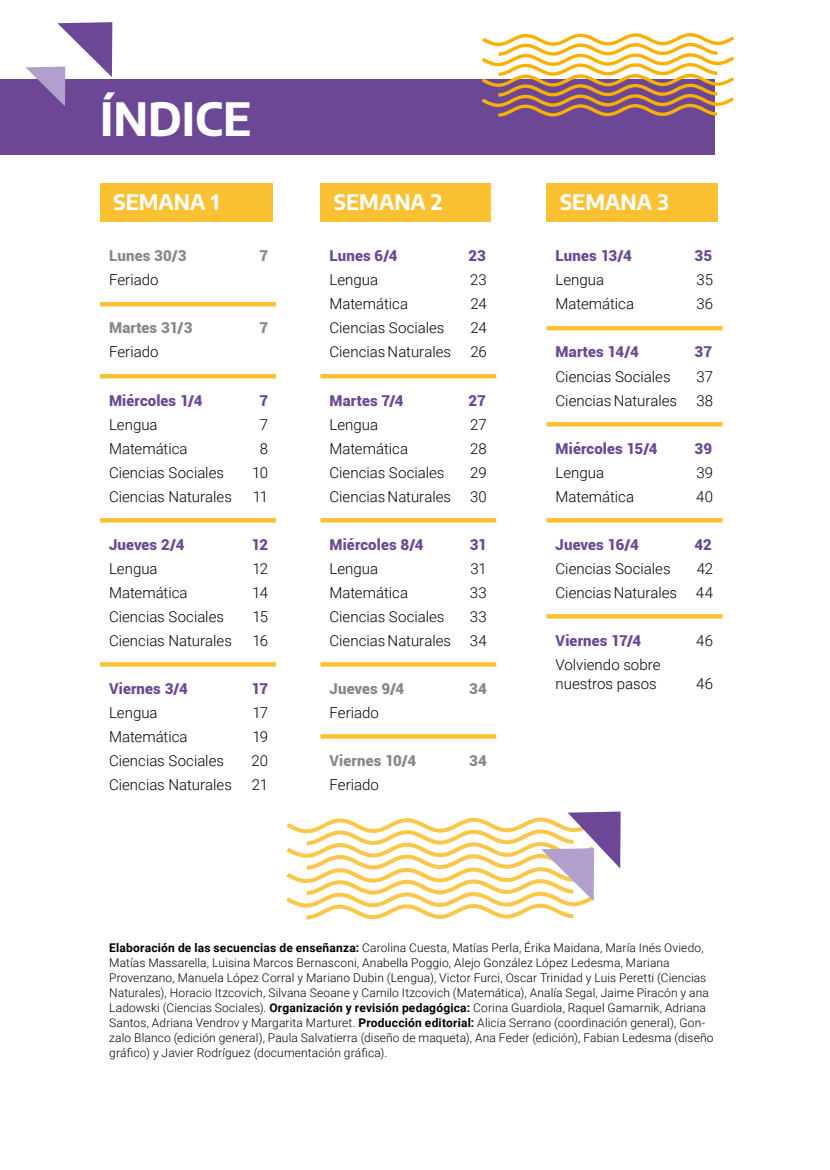
<style>
.page{position:relative;width:830px;height:1170px;background:#fff}
.page>*{position:absolute;margin:0;border:0;box-sizing:border-box;transform-origin:0 0}
.t1{font:700 45px "Encode Sans";color:#fff}
.t2{font:700 21px "Encode Sans";color:#fff}
.t3{font:300 15px/24px "Roboto";color:#000;text-align:right}
.t4{font:900 15px "Roboto";letter-spacing:.01em;color:#6c4796}
.t5{font:900 15px "Roboto";letter-spacing:.01em;color:#878787}
.t6{font:300 12px/15px "Roboto";letter-spacing:.01em;color:#000}
.s1{font-weight:700}
</style>
<div class="page">
<div style="left:0;top:79px;width:714px;height:76px;background:#6c4796"></div>
<svg style="left:481px;top:33px;width:252px;height:84px"></svg>
<svg style="left:26px;top:22px;width:86px;height:84px"></svg>
<svg style="left:286px;top:811px;width:334px;height:108px"></svg>
<div style="left:100px;top:183px;width:172px;height:39px;background:#fcc133"></div>
<hr style="left:100px;top:302px;width:176px;height:4px;background:#fcc133">
<hr style="left:100px;top:374px;width:176px;height:4px;background:#fcc133">
<svg style="left:100px;top:518px;width:176px;height:4px"></svg>
<svg style="left:100px;top:662px;width:176px;height:4px"></svg>
<div style="left:320px;top:183px;width:171px;height:39px;background:#fcc133"></div>
<hr style="left:320px;top:374px;width:176px;height:4px;background:#fcc133">
<svg style="left:320px;top:518px;width:176px;height:4px"></svg>
<svg style="left:320px;top:662px;width:176px;height:4px"></svg>
<svg style="left:320px;top:734px;width:176px;height:4px"></svg>
<div style="left:546px;top:183px;width:171px;height:39px;background:#fcc133"></div>
<hr style="left:546px;top:326px;width:176px;height:4px;background:#fcc133">
<hr style="left:546px;top:422px;width:176px;height:4px;background:#fcc133">
<svg style="left:546px;top:518px;width:176px;height:4px"></svg>
<svg style="left:546px;top:614px;width:176px;height:4px"></svg>
<h1 class="t1" style="left:100px;top:85px;width:153px">ÍNDICE</h1>
<h2 class="t2" style="left:113px;top:186px;width:107px">SEMANA 1</h2>
<p class="t5" style="left:109px;top:245px;width:79px">Lunes 30/3</p>
<p class="t5" style="left:259px;top:245px;width:10px">7</p>
<p class="t3" style="left:109px;top:267px;width:51px">Feriado</p>
<p class="t5" style="left:109px;top:317px;width:85px">Martes 31/3</p>
<p class="t5" style="left:259px;top:317px;width:10px">7</p>
<p class="t3" style="left:109px;top:339px;width:51px">Feriado</p>
<p class="t4" style="left:109px;top:389px;width:95px">Miércoles 1/4</p>
<p class="t4" style="left:259px;top:389px;width:10px">7</p>
<p class="t3" style="left:109px;top:411px;width:50px">Lengua</p>
<p class="t3" style="left:260px;top:411px;width:10px">7</p>
<p class="t3" style="left:109px;top:435px;width:80px">Matemática</p>
<p class="t3" style="left:260px;top:435px;width:10px">8</p>
<p class="t3" style="left:109px;top:459px;width:116px">Ciencias Sociales</p>
<p class="t3" style="left:252px;top:459px;width:17px">10</p>
<p class="t3" style="left:109px;top:483px;width:124px">Ciencias Naturales</p>
<p class="t3" style="left:252px;top:483px;width:17px">11</p>
<p class="t4" style="left:109px;top:533px;width:77px">Jueves 2/4</p>
<p class="t4" style="left:251px;top:533px;width:18px">12</p>
<p class="t3" style="left:109px;top:555px;width:50px">Lengua</p>
<p class="t3" style="left:252px;top:555px;width:17px">12</p>
<p class="t3" style="left:109px;top:579px;width:80px">Matemática</p>
<p class="t3" style="left:252px;top:579px;width:17px">14</p>
<p class="t3" style="left:109px;top:603px;width:116px">Ciencias Sociales</p>
<p class="t3" style="left:252px;top:603px;width:17px">15</p>
<p class="t3" style="left:109px;top:627px;width:124px">Ciencias Naturales</p>
<p class="t3" style="left:252px;top:627px;width:17px">16</p>
<p class="t4" style="left:109px;top:677px;width:80px">Viernes 3/4</p>
<p class="t4" style="left:251px;top:677px;width:18px">17</p>
<p class="t3" style="left:109px;top:699px;width:50px">Lengua</p>
<p class="t3" style="left:252px;top:699px;width:17px">17</p>
<p class="t3" style="left:109px;top:723px;width:80px">Matemática</p>
<p class="t3" style="left:252px;top:723px;width:17px">19</p>
<p class="t3" style="left:109px;top:747px;width:116px">Ciencias Sociales</p>
<p class="t3" style="left:251px;top:747px;width:18px">20</p>
<p class="t3" style="left:109px;top:771px;width:124px">Ciencias Naturales</p>
<p class="t3" style="left:251px;top:771px;width:18px">21</p>
<h2 class="t2" style="left:334px;top:186px;width:110px">SEMANA 2</h2>
<p class="t4" style="left:329px;top:245px;width:70px">Lunes 6/4</p>
<p class="t4" style="left:468px;top:245px;width:19px">23</p>
<p class="t3" style="left:329px;top:267px;width:50px">Lengua</p>
<p class="t3" style="left:470px;top:267px;width:18px">23</p>
<p class="t3" style="left:329px;top:291px;width:80px">Matemática</p>
<p class="t3" style="left:470px;top:291px;width:18px">24</p>
<p class="t3" style="left:329px;top:315px;width:116px">Ciencias Sociales</p>
<p class="t3" style="left:470px;top:315px;width:18px">24</p>
<p class="t3" style="left:329px;top:339px;width:123px">Ciencias Naturales</p>
<p class="t3" style="left:470px;top:339px;width:18px">26</p>
<p class="t4" style="left:329px;top:389px;width:76px">Martes 7/4</p>
<p class="t4" style="left:468px;top:389px;width:19px">27</p>
<p class="t3" style="left:329px;top:411px;width:50px">Lengua</p>
<p class="t3" style="left:470px;top:411px;width:18px">27</p>
<p class="t3" style="left:329px;top:435px;width:80px">Matemática</p>
<p class="t3" style="left:470px;top:435px;width:18px">28</p>
<p class="t3" style="left:329px;top:459px;width:116px">Ciencias Sociales</p>
<p class="t3" style="left:470px;top:459px;width:18px">29</p>
<p class="t3" style="left:329px;top:483px;width:123px">Ciencias Naturales</p>
<p class="t3" style="left:470px;top:483px;width:18px">30</p>
<p class="t4" style="left:329px;top:533px;width:96px">Miércoles 8/4</p>
<p class="t4" style="left:469px;top:533px;width:19px">31</p>
<p class="t3" style="left:329px;top:555px;width:50px">Lengua</p>
<p class="t3" style="left:470px;top:555px;width:18px">31</p>
<p class="t3" style="left:329px;top:579px;width:80px">Matemática</p>
<p class="t3" style="left:469px;top:579px;width:18px">33</p>
<p class="t3" style="left:329px;top:603px;width:116px">Ciencias Sociales</p>
<p class="t3" style="left:469px;top:603px;width:18px">33</p>
<p class="t3" style="left:329px;top:627px;width:123px">Ciencias Naturales</p>
<p class="t3" style="left:469px;top:627px;width:18px">34</p>
<p class="t5" style="left:329px;top:677px;width:76px">Jueves 9/4</p>
<p class="t5" style="left:469px;top:677px;width:19px">34</p>
<p class="t3" style="left:329px;top:699px;width:51px">Feriado</p>
<p class="t5" style="left:329px;top:749px;width:88px">Viernes 10/4</p>
<p class="t5" style="left:469px;top:749px;width:19px">34</p>
<p class="t3" style="left:329px;top:771px;width:51px">Feriado</p>
<h2 class="t2" style="left:560px;top:186px;width:110px">SEMANA 3</h2>
<p class="t4" style="left:555px;top:245px;width:78px">Lunes 13/4</p>
<p class="t4" style="left:694px;top:245px;width:19px">35</p>
<p class="t3" style="left:555px;top:267px;width:50px">Lengua</p>
<p class="t3" style="left:696px;top:267px;width:18px">35</p>
<p class="t3" style="left:555px;top:291px;width:80px">Matemática</p>
<p class="t3" style="left:696px;top:291px;width:18px">36</p>
<p class="t4" style="left:555px;top:341px;width:85px">Martes 14/4</p>
<p class="t4" style="left:694px;top:341px;width:19px">37</p>
<p class="t3" style="left:555px;top:363px;width:116px">Ciencias Sociales</p>
<p class="t3" style="left:696px;top:363px;width:18px">37</p>
<p class="t3" style="left:555px;top:387px;width:123px">Ciencias Naturales</p>
<p class="t3" style="left:696px;top:387px;width:18px">38</p>
<p class="t4" style="left:555px;top:437px;width:103px">Miércoles 15/4</p>
<p class="t4" style="left:694px;top:437px;width:19px">39</p>
<p class="t3" style="left:555px;top:459px;width:50px">Lengua</p>
<p class="t3" style="left:696px;top:459px;width:18px">39</p>
<p class="t3" style="left:555px;top:483px;width:80px">Matemática</p>
<p class="t3" style="left:695px;top:483px;width:19px">40</p>
<p class="t4" style="left:555px;top:533px;width:85px">Jueves 16/4</p>
<p class="t4" style="left:694px;top:533px;width:19px">42</p>
<p class="t3" style="left:555px;top:555px;width:116px">Ciencias Sociales</p>
<p class="t3" style="left:555px;top:555px;width:159px">42<br>Ciencias Naturales 44</p>
<p class="t4" style="left:555px;top:629px;width:87px">Viernes 17/4</p>
<p class="t3" style="left:695px;top:627px;width:19px">46</p>
<p class="t3" style="left:555px;top:654px;width:106px;line-height:19.5px;text-align:left">Volviendo sobre nuestros pasos</p>
<p class="t3" style="left:695px;top:671px;width:19px">46</p>
<p class="t6" style="left:109px;top:939px;width:605px"><span class="s1">Elaboración de las secuencias de enseñanza:</span> Carolina Cuesta, Matías Perla, Érika Maidana, María Inés Oviedo, Matías Massarella, Luisina Marcos Bernasconi, Anabella Poggio, Alejo González López Ledesma, Mariana Provenzano, Manuela López Corral y Mariano Dubin (Lengua), Victor Furci, Oscar Trinidad y Luis Peretti (Ciencias Naturales), Horacio Itzcovich, Silvana Seoane y Camilo Itzcovich (Matemática), Analía Segal, Jaime Piracón y ana Ladowski (Ciencias Sociales). <span class="s1">Organización y revisión pedagógica:</span> Corina Guardiola, Raquel Gamarnik, Adriana Santos, Adriana Vendrov y Margarita Marturet. <span class="s1">Producción editorial:</span> Alicia Serrano (coordinación general), Gon&shy;zalo Blanco (edición general), Paula Salvatierra (diseño de maqueta), Ana Feder (edición), Fabian Ledesma (diseño gráfico) y Javier Rodríguez (documentación gráfica).</p>
</div>
